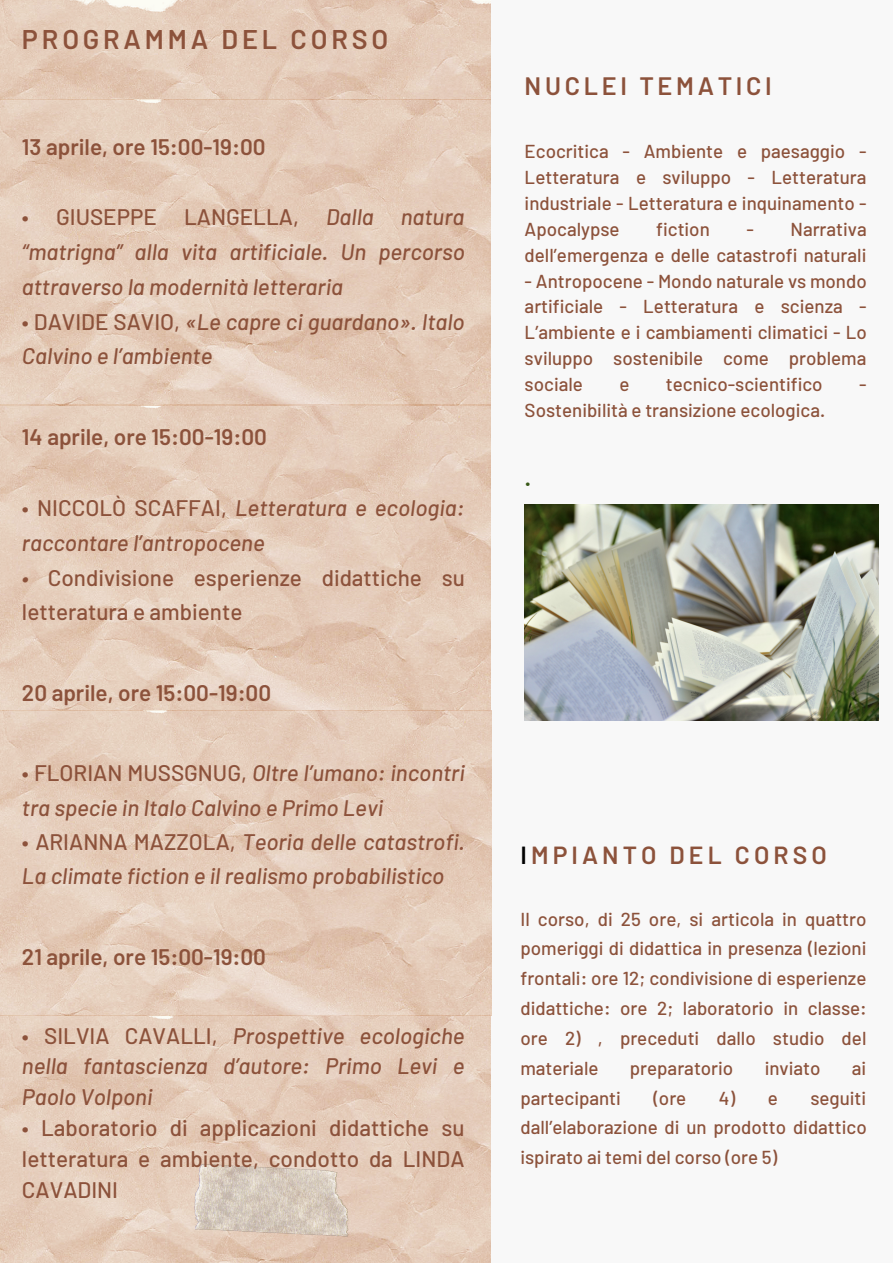
<style>
.page{position:relative;width:893px;height:1263px;background:#f8f8f8}
.page>*{position:absolute;margin:0;border:0;box-sizing:border-box;transform-origin:0 0}
.t1{font:600 27px "Barlow";letter-spacing:.145em;color:#8c523b}
.t2{font:600 25.2px "Barlow";letter-spacing:.145em;color:#8c523b}
.t3{font:500 25.2px "Barlow";color:#395918}
.t4{font:600 24.75px "Barlow";letter-spacing:.165em;color:#8c523b}
.t5{font:italic 500 22.5px/34.9px "Barlow";color:#8c523b}
.t6{font:500 22.5px/30.9px "Barlow";color:#8c523b}
.t7{font:600 22.5px "Barlow";color:#8c523b}
.t8{font:500 18.75px/25.9px "Barlow";color:#8c523b;text-align:justify}
.s1{font-style:normal}
.s2{font-style:italic}
.s3{color:#000}
</style>
<div class="page">
<img style="left:0;top:0;width:491px;height:1263px">
<img style="left:191px;top:1164px;width:158px;height:72px">
<img style="left:524px;top:504px;width:354px;height:217px">
<h1 class="t1" style="left:22px;top:22px;width:368px">PROGRAMMA DEL CORSO</h1>
<p class="t7" style="left:22px;top:132px;width:245px">13 aprile, ore 15:00-19:00</p>
<p class="t5" style="left:22px;top:198px;width:444px;text-align:justify"><span class="s1">• GIUSEPPE LANGELLA,</span> Dalla natura “matrigna” alla vita artificiale. Un percorso attraverso la modernità letteraria</p>
<p class="t5" style="left:22px;top:303px;width:444px"><span class="s1">• DAVIDE SAVIO,</span> «Le capre ci guardano». Italo<br>Calvino e l’ambiente</p>
<p class="t7" style="left:22px;top:422px;width:246px">14 aprile, ore 15:00-19:00</p>
<p class="t5" style="left:22px;top:489px;width:444px"><span class="s1">• NICCOLÒ SCAFFAI,</span> Letteratura e ecologia: raccontare l’antropocene</p>
<p class="t6" style="left:22px;top:559px;width:444px;line-height:34.9px"><span class="s2">•</span> Condivisione esperienze didattiche su letteratura e ambiente</p>
<p class="t7" style="left:22px;top:678px;width:251px">20 aprile, ore 15:00-19:00</p>
<p class="t5" style="left:22px;top:755px;width:444px;line-height:34.3px"><span class="s1">• FLORIAN MUSSGNUG,</span> Oltre l’umano: incontri tra specie in Italo Calvino e Primo Levi</p>
<p class="t5" style="left:22px;top:824px;width:444px;line-height:34.3px"><span class="s1">• ARIANNA MAZZOLA,</span> Teoria delle catastrofi.<br>La climate fiction e il realismo probabilistico</p>
<p class="t7" style="left:22px;top:942px;width:246px">21 aprile, ore 15:00-19:00</p>
<p class="t5" style="left:22px;top:1019px;width:444px;line-height:30.9px;text-align:justify"><span class="s1">• SILVIA CAVALLI,</span> Prospettive ecologiche nella fantascienza d’autore: Primo Levi e Paolo Volponi</p>
<p class="t6" style="left:22px;top:1112px;width:444px;text-align:justify">• Laboratorio di applicazioni didattiche su letteratura e ambiente, condotto da LINDA CAVADINI</p>
<h2 class="t2" style="left:524px;top:69px;width:249px">NUCLEI TEMATICI</h2>
<p class="t8" style="left:524px;top:138px;width:343px">Ecocritica - Ambiente e paesaggio - Letteratura e sviluppo - Letteratura industriale - Letteratura e inquinamento - Apocalypse</p>
<p class="t8" style="left:524px;top:215px;width:344px;text-align:right">- Narrativa<br>dell’emergenza e delle catastrofi naturali</p>
<p class="t8" style="left:524px;top:267px;width:344px">- Antropocene - Mondo naturale vs mondo artificiale - Letteratura e scienza - L’ambiente e i cambiamenti climatici - Lo sviluppo sostenibile come problema sociale</p>
<p class="t8" style="left:656px;top:215px;width:55px">fiction</p>
<p class="t8" style="left:619px;top:371px;width:12px">e</p>
<p class="t8" style="left:666px;top:371px;width:158px">tecnico-scientifico</p>
<p class="t8" style="left:859px;top:371px;width:9px">-</p>
<p class="t8" style="left:524px;top:396px;width:302px">Sostenibilità e transizione ecologica.</p>
<h2 class="t3" style="left:524px;top:460px;width:8px">.</h2>
<h3 class="t4" style="left:520px;top:839px;width:308px"><span class="s3">I</span>MPIANTO DEL CORSO</h3>
<p class="t8" style="left:520px;top:903px;width:348px;line-height:29.8px">Il corso, di 25 ore, si articola in quattro pomeriggi di didattica in presenza (lezioni frontali: ore 12; condivisione di esperienze didattiche: ore 2; laboratorio in classe: ore 2) , preceduti dallo studio del materiale</p>
<p class="t8" style="left:630px;top:1054px;width:105px">preparatorio</p>
<p class="t8" style="left:764px;top:1054px;width:57px">inviato</p>
<p class="t8" style="left:852px;top:1054px;width:16px">ai</p>
<p class="t8" style="left:520px;top:1084px;width:102px">partecipanti</p>
<p class="t8" style="left:653px;top:1084px;width:34px">(ore</p>
<p class="t8" style="left:719px;top:1084px;width:60px">4) e</p>
<p class="t8" style="left:520px;top:1082px;width:348px;line-height:29.8px;text-indent:290px">seguiti dall’elaborazione di un prodotto didattico ispirato ai temi del corso (ore 5)</p>
</div>
